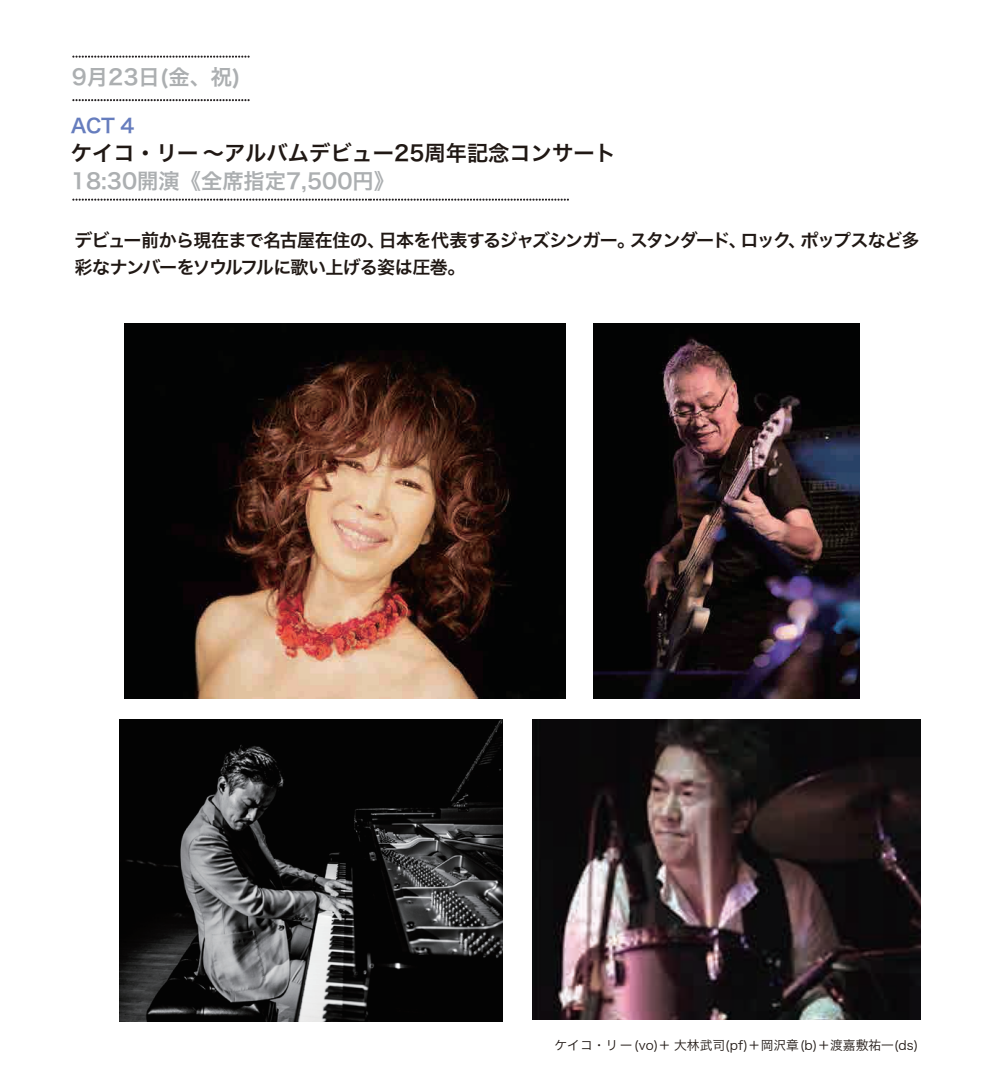
<style>
.page{position:relative;width:1002px;height:1076px;background:#fff}
.page>*{position:absolute;margin:0;border:0;box-sizing:border-box;transform-origin:0 0}
.t1{font:21.3px "Hira Kaku Pro N W6";color:#acafb1}
.t2{font:21.3px "Hira Kaku Pro N W6";color:#201814}
.t3{font:19.5px "Hira Kaku Pro N W6";color:#667dbe}
.t4{font:18px/27px "Hira Kaku Pro N W6";letter-spacing:-.045em;color:#201814}
.t5{font:12.75px "Hira Kaku Pro N W3";color:#201814}
</style>
<div class="page">
<svg style="left:73px;top:56px;width:176px;height:2px"></svg>
<svg style="left:73px;top:99px;width:176px;height:2px"></svg>
<svg style="left:73px;top:198px;width:496px;height:3px"></svg>
<img style="left:124px;top:323px;width:441px;height:375px">
<img style="left:593px;top:323px;width:266px;height:375px">
<img style="left:532px;top:719px;width:388px;height:300px">
<img style="left:120px;top:719px;width:382px;height:302px">
<p class="t1" style="left:72px;top:58px;width:170px">9月23日(金、祝)</p>
<p class="t3" style="left:71px;top:108px;width:65px">ACT 4</p>
<p class="t2" style="left:71px;top:134px;width:546px">ケイコ・リー ～アルバムデビュー25周年記念コンサート</p>
<p class="t1" style="left:71px;top:161px;width:325px">18:30開演《全席指定7,500円》</p>
<p class="t4" style="left:74px;top:226px;width:846px">デビュー前から現在まで名古屋在住の、日本を代表するジャズシンガー。スタンダード、ロック、ポップスなど多彩なナンバーをソウルフルに歌い上げる姿は圧巻。</p>
<p class="t5" style="left:554px;top:1033px;width:365px">ケイコ・リー(vo)＋大林武司(pf)＋岡沢章(b)＋渡嘉敷祐一(ds)</p>
</div>
